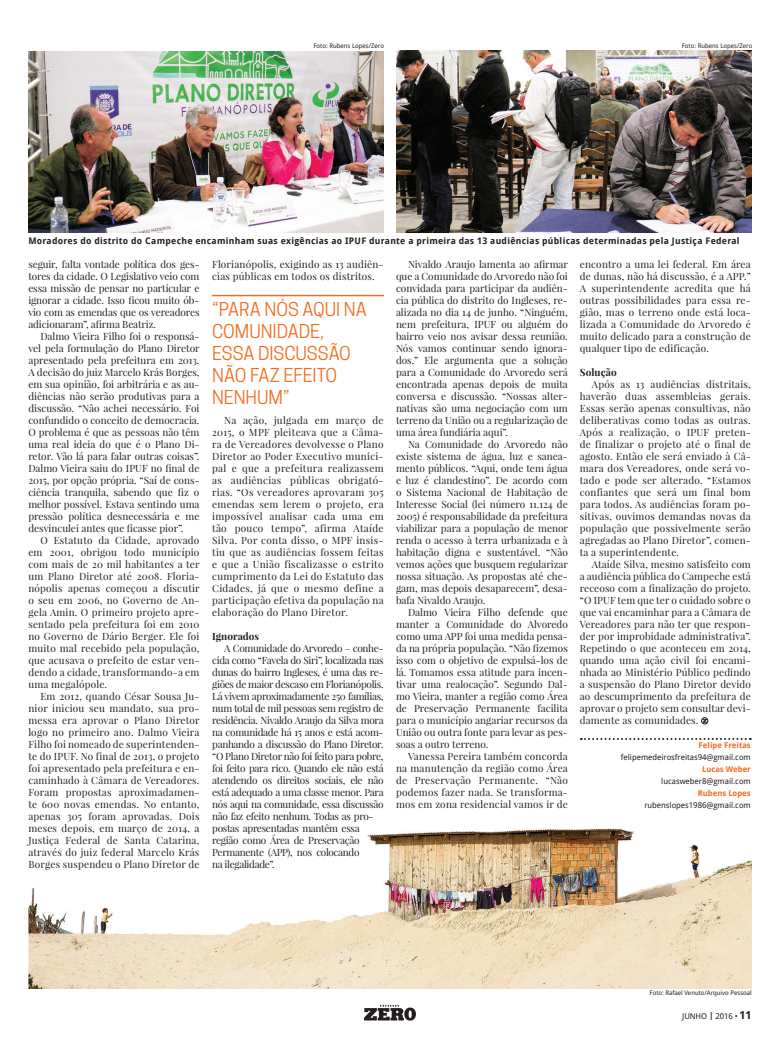
<style>
.page{position:relative;width:780px;height:1049px;background:#fff}
.page>*{position:absolute;margin:0;border:0;box-sizing:border-box;transform-origin:0 0}
.t1{font:18px/22px "Cooper Hewitt";letter-spacing:-.005em;color:#f36c21}
.t2{font:10px/12px "Playfair Display";letter-spacing:-.01em;color:#231f20;text-align:justify}
.t3{font:10px/12px "Playfair Display";letter-spacing:-.03em;color:#231f20}
.t4{font:10px/12px "Playfair Display";letter-spacing:.02em;color:#231f20}
.t5{font:700 10px "Playfair Display";color:#231f20}
.t6{font:700 9px "Droid Sans";letter-spacing:.03em;color:#231f20}
.t7{font:8px "Droid Sans";color:#231f20}
.t8{font:700 8px "Droid Sans";color:#f36c21}
.t9{font:6.3px "Droid Sans";color:#231f20}
.s1{font-weight:700}
.s2{font-weight:700;font-size:11px}
</style>
<div class="page">
<img style="left:28px;top:828px;width:723px;height:161px">
<svg style="left:364px;top:1004px;width:52px;height:16px"></svg>
<svg style="left:580px;top:738px;width:170px;height:2px"></svg>
<div style="left:701px;top:717px;width:7px;height:7px;border:1px solid #231f20;border-radius:50%"></div>
<svg style="left:702px;top:719px;width:4px;height:4px"></svg>
<img style="left:396px;top:51px;width:355px;height:181px">
<hr style="left:212px;top:295px;width:172px;height:1px;background:#f36c21">
<img style="left:28px;top:51px;width:356px;height:181px">
<p class="t9" style="left:313px;top:41px;width:72px">Foto: Rubens Lopes/Zero</p>
<p class="t9" style="left:681px;top:41px;width:72px">Foto: Rubens Lopes/Zero</p>
<p class="t6" style="left:28px;top:235px;width:712px">Moradores do distrito do Campeche encaminham suas exigências ao IPUF durante a primeira das 13 audiências públicas determinadas pela Justiça Federal</p>
<p class="t2" style="left:28px;top:259px;width:173px">seguir, falta vontade política dos ges&shy;tores da cidade. O Legislativo veio com essa missão de pensar no particular e ignorar a cidade. Isso ficou muito ób&shy;vio com as emendas que os vereadores adicionaram”, afirma Beatriz.</p>
<p class="t2" style="left:28px;top:331px;width:173px;text-indent:12px">Dalmo Vieira Filho foi o responsá&shy;vel pela formulação do Plano Diretor apresentado pela prefeitura em 2013.<br>A decisão do juiz Marcelo Krás Borges, em sua opinião, foi arbitrária e as au&shy;diências não serão produtivas para a discussão. “Não achei necessário. Foi confundido o conceito de democracia.<br>O problema é que as pessoas não têm uma real ideia do que é o Plano Di&shy;retor. Vão lá para falar outras coisas”.<br>Dalmo Vieira saiu do IPUF no final de 2015, por opção própria. “Saí de cons&shy;ciência tranquila, sabendo que fiz o melhor possível. Estava sentindo uma pressão política desnecessária e me desvinculei antes que ficasse pior”.</p>
<p class="t2" style="left:28px;top:535px;width:173px;text-indent:12px">O Estatuto da Cidade, aprovado em 2001, obrigou todo município com mais de 20 mil habitantes a ter um Plano Diretor até 2008. Floria&shy;nópolis apenas começou a discutir o seu em 2006, no Governo de An&shy;gela Amin. O primeiro projeto apre&shy;sentado pela prefeitura foi em 2010 no Governo de Dário Berger. Ele foi muito mal recebido pela população, que acusava o prefeito de estar ven&shy;dendo a cidade, transformando-a em uma megalópole.</p>
<p class="t2" style="left:28px;top:691px;width:173px;text-indent:12px">Em 2012, quando César Sousa Ju&shy;nior iniciou seu mandato, sua pro&shy;messa era aprovar o Plano Diretor logo no primeiro ano. Dalmo Vieira Filho foi nomeado de superintenden&shy;te do IPUF. No final de 2013, o projeto foi apresentado pela prefeitura e en&shy;caminhado à Câmara de Vereadores.<br>Foram propostas aproximadamen&shy;te 600 novas emendas. No entanto, apenas 305 foram aprovadas. Dois meses depois, em março de 2014, a Justiça Federal de Santa Catarina, através do juiz federal Marcelo Krás Borges suspendeu o Plano Diretor de</p>
<p class="t4" style="left:212px;top:259px;width:173px">Florianópolis, exigindo as 13 audiên&shy;cias públicas em todos os distritos.</p>
<h1 class="t1" style="left:212px;top:298px;width:156px">“PARA NÓS AQUI NA<br>COMUNIDADE,<br>ESSA DISCUSSÃO<br>NÃO FAZ EFEITO<br>NENHUM”</h1>
<p class="t2" style="left:212px;top:415px;width:173px;text-indent:12px">Na ação, julgada em março de 2015, o MPF pleiteava que a Câma&shy;ra de Vereadores devolvesse o Plano Diretor ao Poder Executivo munici&shy;pal e que a prefeitura realizassem as audiências públicas obrigató&shy;rias. “Os vereadores aprovaram 305 emendas sem lerem o projeto, era impossível analisar cada uma em tão pouco tempo”, afirma Ataíde Silva. Por conta disso, o MPF insis&shy;tiu que as audiências fossem feitas e que a União fiscalizasse o estrito cumprimento da Lei do Estatuto das Cidades, já que o mesmo define a participação efetiva da população na elaboração do Plano Diretor.</p>
<p class="t5" style="left:212px;top:630px;width:48px">Ignorados</p>
<p class="t3" style="left:212px;top:643px;width:173px;text-indent:12px">A Comunidade do Arvoredo – conhe&shy;cida como “Favela do Siri”, localizada nas dunas do bairro Ingleses, é uma das re&shy;giões de maior descaso em Florianópolis.<br>Lá vivem aproximadamente 250 famílias, num total de mil pessoas sem registro de residência. Nivaldo Araujo da Silva mora na comunidade há 15 anos e está acom&shy;panhando a discussão do Plano Diretor. “O Plano Diretor não foi feito para pobre, foi feito para rico. Quando ele não está atendendo os direitos sociais, ele não está adequado a uma classe menor. Para nós aqui na comunidade, essa discussão não faz efeito nenhum. Todas as pro&shy;postas apresentadas mantêm essa região como Área de Preservação Permanente (APP), nos colocando<br>na ilegalidade”.</p>
<p class="t2" style="left:396px;top:259px;width:173px;text-indent:12px">Nivaldo Araujo lamenta ao afirmar que a Comunidade do Arvoredo não foi convidada para participar da audiên&shy;cia pública do distrito do Ingleses, re&shy;alizada no dia 14 de junho. “Ninguém, nem prefeitura, IPUF ou alguém do bairro veio nos avisar dessa reunião.<br>Nós vamos continuar sendo ignora&shy;dos.” Ele argumenta que a solução para a Comunidade do Arvoredo será encontrada apenas depois de muita conversa e discussão. “Nossas alter&shy;nativas são uma negociação com um terreno da União ou a regularização de uma área fundiária aqui”.</p>
<p class="t2" style="left:396px;top:439px;width:173px;text-indent:12px">Na Comunidade do Arvoredo não existe sistema de água, luz e sanea&shy;mento públicos. “Aqui, onde tem água e luz é clandestino”. De acordo com o Sistema Nacional de Habitação de Interesse Social (lei número 11.124 de 2005) é responsabilidade da prefeitura viabilizar para a população de menor renda o acesso à terra urbanizada e à habitação digna e sustentável. “Não vemos ações que busquem regularizar nossa situação. As propostas até che&shy;gam, mas depois desaparecem”, desa&shy;bafa Nivaldo Araujo.</p>
<p class="t2" style="left:396px;top:607px;width:173px;text-indent:12px">Dalmo Vieira Filho defende que manter a Comunidade do Alvoredo como uma APP foi uma medida pensa&shy;da na própria população. “Não fizemos isso com o objetivo de expulsá-los de lá. Tomamos essa atitude para incen&shy;tivar uma realocação”. Segundo Dal&shy;mo Vieira, manter a região como Área de Preservação Permanente facilita para o município angariar recursos da União ou outra fonte para levar as pes&shy;soas a outro terreno.</p>
<p class="t2" style="left:396px;top:751px;width:173px;text-indent:12px">Vanessa Pereira também concorda na manutenção da região como Área de Preservação Permanente. “Não podemos fazer nada. Se transforma&shy;mos em zona residencial vamos ir de</p>
<p class="t2" style="left:579px;top:259px;width:173px">encontro a uma lei federal. Em área de dunas, não há discussão, é a APP.” A superintendente acredita que há outras possibilidades para essa re&shy;gião, mas o terreno onde está loca&shy;lizada a Comunidade do Arvoredo é muito delicado para a construção de qualquer tipo de edificação.</p>
<p class="t5" style="left:579px;top:366px;width:38px">Solução</p>
<p class="t2" style="left:579px;top:379px;width:172px;text-indent:12px">Após as 13 audiências distritais, haverão duas assembleias gerais.<br>Essas serão apenas consultivas, não deliberativas como todas as outras.<br>Após a realização, o IPUF preten&shy;de finalizar o projeto até o final de agosto. Então ele será enviado à Câ&shy;mara dos Vereadores, onde será vo&shy;tado e pode ser alterado. “Estamos confiantes que será um final bom para todos. As audiências foram po&shy;sitivas, ouvimos demandas novas da população que possivelmente serão agregadas ao Plano Diretor”, comen&shy;ta a superintendente.</p>
<p class="t2" style="left:579px;top:559px;width:173px;text-indent:12px">Ataíde Silva, mesmo satisfeito com a audiência pública do Campeche está receoso com a finalização do projeto. “O IPUF tem que ter o cuidado sobre o que vai encaminhar para a Câmara de Vereadores para não ter que respon&shy;der por improbidade administrativa”.<br>Repetindo o que aconteceu em 2014, quando uma ação civil foi encami&shy;nhada ao Ministério Público pedindo a suspensão do Plano Diretor devido ao descumprimento da prefeitura de aprovar o projeto sem consultar devi&shy;damente as comunidades.</p>
<p class="t8" style="left:698px;top:740px;width:54px">Felipe Freitas</p>
<p class="t7" style="left:621px;top:752px;width:131px">felipemedeirosfreitas94@gmail.com</p>
<p class="t8" style="left:702px;top:764px;width:50px">Lucas Weber</p>
<p class="t7" style="left:661px;top:776px;width:91px">lucasweber8@gmail.com</p>
<p class="t8" style="left:697px;top:788px;width:54px">Rubens Lopes</p>
<p class="t7" style="left:644px;top:800px;width:108px">rubenslopes1986@gmail.com</p>
<p class="t9" style="left:649px;top:988px;width:104px">Foto: Rafael Venuto/Arquivo Pessoal</p>
<p class="t7" style="left:682px;top:1010px;width:71px">JUNHO <span class="s1">|</span> 2016 • <span class="s2">11</span></p>
</div>
